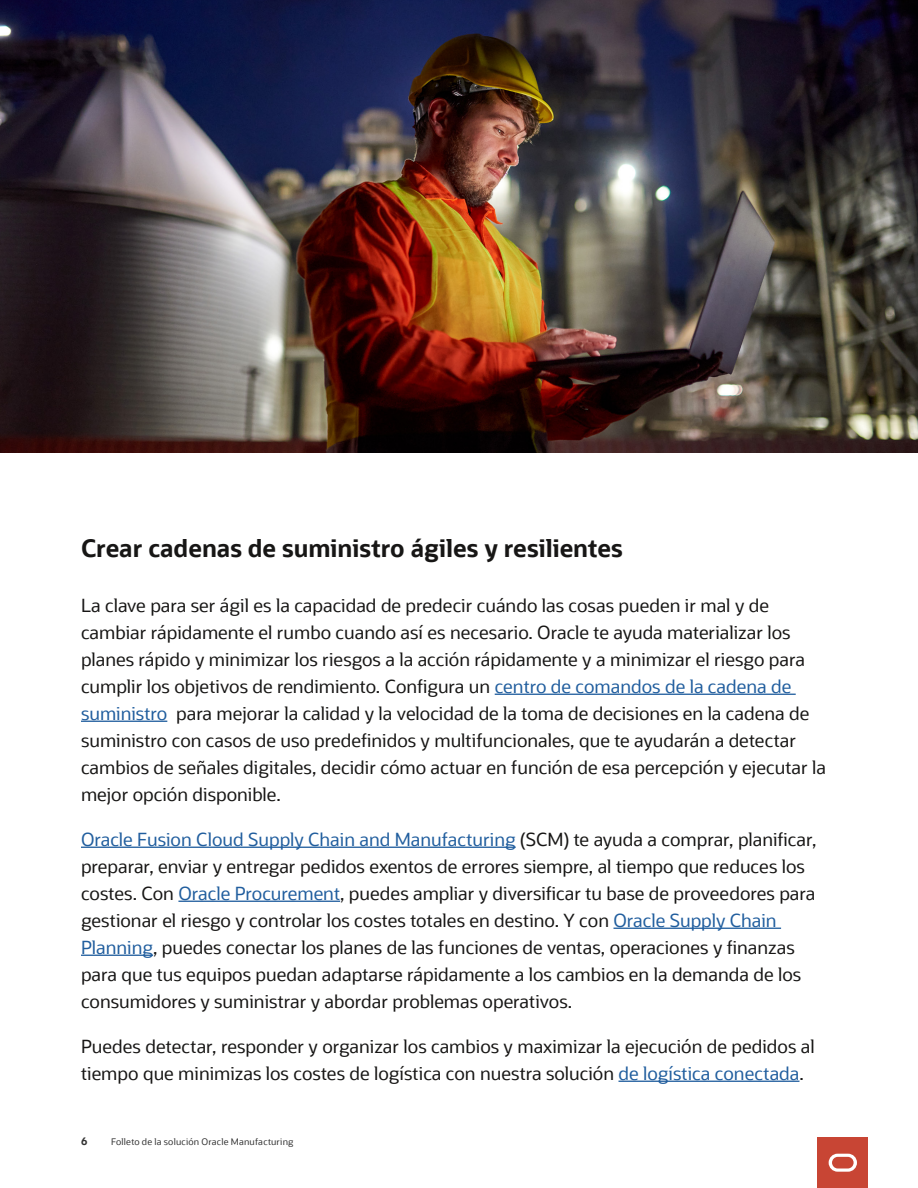
<style>
.page{position:relative;width:918px;height:1188px;background:#fff}
.page>*{position:absolute;margin:0;border:0;box-sizing:border-box;transform-origin:0 0}
.A__Subhead_chapters{font:700 24px "Oracle Sans";color:#171615}
.A__Body_Text{font:18px/27px "Oracle Sans";color:#171615}
.t1{font:700 10.5px "Oracle Sans";color:#333}
.t2{font:9px "Oracle Sans";letter-spacing:.02em;color:#333}
.s1{color:#215e9e}
</style>
<div class="page">
<img style="left:0;top:0;width:918px;height:453px">
<hr style="left:495px;top:694px;width:301px;height:1px;background:#215e9e">
<hr style="left:81px;top:721px;width:86px;height:1px;background:#215e9e">
<hr style="left:81px;top:847px;width:435px;height:1px;background:#215e9e">
<hr style="left:178px;top:901px;width:162px;height:1px;background:#215e9e">
<hr style="left:614px;top:928px;width:167px;height:1px;background:#215e9e">
<hr style="left:81px;top:955px;width:72px;height:1px;background:#215e9e">
<hr style="left:619px;top:1081px;width:180px;height:1px;background:#215e9e">
<div style="left:818px;top:1137px;width:50px;height:51px;background:#c84534"></div>
<svg style="left:829px;top:1154px;width:28px;height:18px"></svg>
<p class="A__Subhead_chapters" style="left:81px;top:533px;width:543px">Crear cadenas de suministro ágiles y resilientes</p>
<p class="A__Body_Text" style="left:81px;top:592px;width:747px">La clave para ser ágil es la capacidad de predecir cuándo las cosas pueden ir mal y de cambiar rápidamente el rumbo cuando así es necesario. Oracle te ayuda materializar los planes rápido y minimizar los riesgos a la acción rápidamente y a minimizar el riesgo para cumplir los objetivos de rendimiento. Configura un <span class="s1">centro de comandos de la cadena de suministro</span> para mejorar la calidad y la velocidad de la toma de decisiones en la cadena de suministro con casos de uso predefinidos y multifuncionales, que te ayudarán a detectar cambios de señales digitales, decidir cómo actuar en función de esa percepción y ejecutar la mejor opción disponible.</p>
<p class="A__Body_Text" style="left:81px;top:826px;width:737px"><span class="s1">Oracle Fusion Cloud Supply Chain and Manufacturing</span> (SCM) te ayuda a comprar, planificar, preparar, enviar y entregar pedidos exentos de errores siempre, al tiempo que reduces los costes. Con <span class="s1">Oracle Procurement</span>, puedes ampliar y diversificar tu base de proveedores para gestionar el riesgo y controlar los costes totales en destino. Y con <span class="s1">Oracle Supply Chain Planning</span>, puedes conectar los planes de las funciones de ventas, operaciones y finanzas para que tus equipos puedan adaptarse rápidamente a los cambios en la demanda de los consumidores y suministrar y abordar problemas operativos.</p>
<p class="A__Body_Text" style="left:81px;top:1033px;width:735px">Puedes detectar, responder y organizar los cambios y maximizar la ejecución de pedidos al tiempo que minimizas los costes de logística con nuestra solución <span class="s1">de logística conectada</span>.</p>
<p class="t1" style="left:81px;top:1135px;width:8px">6</p>
<p class="t2" style="left:111px;top:1137px;width:184px">Folleto de la solución Oracle Manufacturing</p>
</div>
